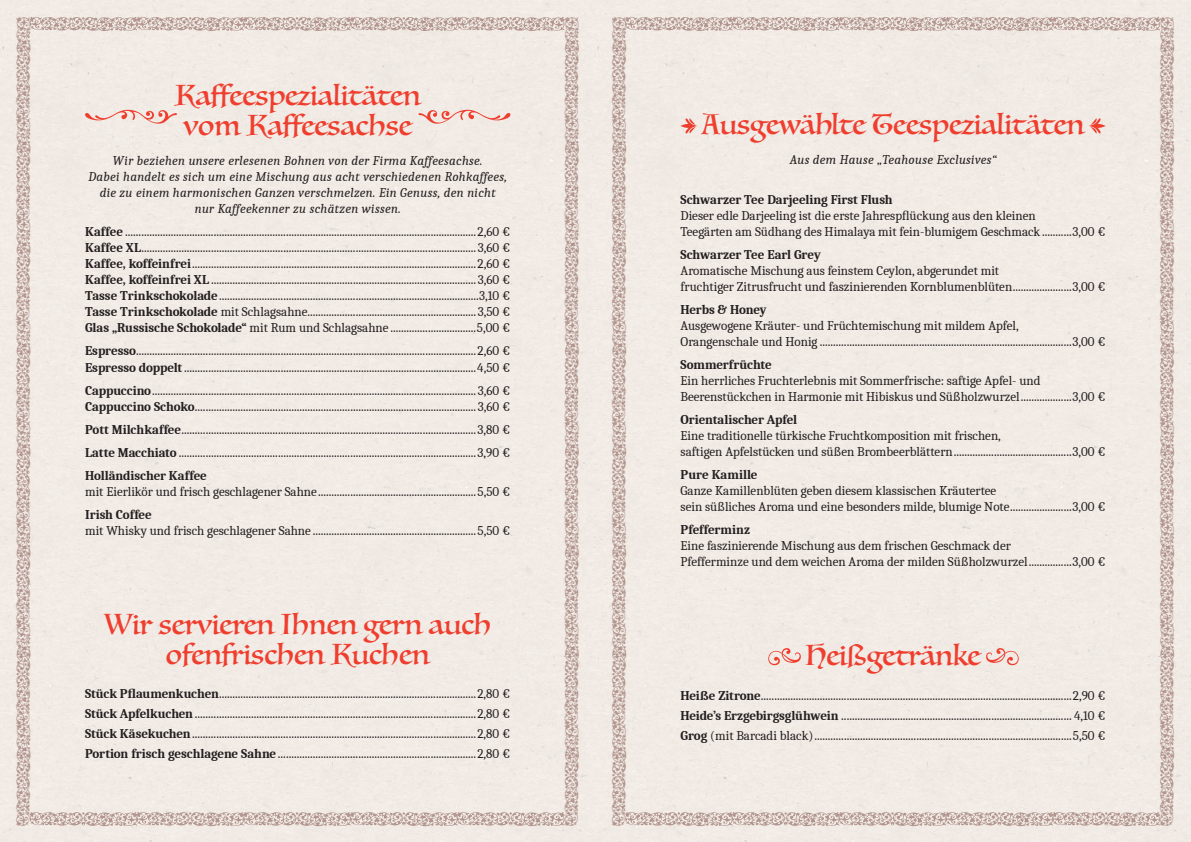
<style>
.page{position:relative;width:1191px;height:842px;background:#fff}
.page>*{position:absolute;margin:0;border:0;box-sizing:border-box;transform-origin:0 0}
.t1{font:28px/30px "Luminari";color:#ef3e2e;text-align:center}
.t2{font:13px/16px "Caladea";color:#231f20}
.t3{font:italic 13px/16px "Caladea";letter-spacing:.025em;color:#231f20;text-align:center}
.t4{font:700 13px "Caladea";letter-spacing:-.005em;color:#231f20}
.s1{font-weight:700}
</style>
<div class="page">
<div style="left:587px;top:0;width:604px;height:842px;background:#f1eae5"></div>
<div style="left:16px;top:17px;width:563px;height:809px;background:#f1eae5"></div>
<div style="left:612px;top:17px;width:562px;height:809px;background:#f1eae5"></div>
<h1 class="t1" style="left:175px;top:80px;width:247px">Kaffeespezialitäten vom Kaffeesachse</h1>
<p class="t3" style="left:88px;top:153px;width:420px">Wir beziehen unsere erlesenen Bohnen von der Firma Kaffeesachse.<br>Dabei handelt es sich um eine Mischung aus acht verschiedenen Rohkaffees, die zu einem harmonischen Ganzen verschmelzen. Ein Genuss, den nicht<br>nur Kaffeekenner zu schätzen wissen.</p>
<p class="t2" style="left:85px;top:224px;width:427px;text-align:justify"><span class="s1">Kaffee</span> ...................................................................................................................................2,60 € <span class="s1">Kaffee XL</span>............................................................................................................................. 3,60 € <span class="s1">Kaffee, koffeinfrei</span>..........................................................................................................2,60 € <span class="s1">Kaffee, koffeinfrei XL</span> ................................................................................................... 3,60 € <span class="s1">Tasse Trinkschokolade</span>.................................................................................................3,10 € <span class="s1">Tasse Trinkschokolade</span> mit Schlagsahne...............................................................3,50 € <span class="s1">Glas „Russische Schokolade“</span> mit Rum und Schlagsahne ................................5,00 €</p>
<p class="t2" style="left:85px;top:343px;width:426px"><span class="s1">Espresso</span>...............................................................................................................................2,60 €<br><span class="s1">Espresso doppelt</span>.............................................................................................................4,50 €</p>
<p class="t2" style="left:85px;top:382px;width:427px"><span class="s1">Cappuccino</span>......................................................................................................................... 3,60 €<br><span class="s1">Cappuccino Schoko</span>......................................................................................................... 3,60 €</p>
<p class="t2" style="left:85px;top:417px;width:426px;line-height:23.1px;text-align:justify"><span class="s1">Pott Milchkaffee</span>..............................................................................................................3,80 € <span class="s1">Latte Macchiato</span> ...............................................................................................................3,90 € <span class="s1">Holländischer Kaffee</span></p>
<p class="t2" style="left:85px;top:483px;width:426px">mit Eierlikör und frisch geschlagener Sahne...........................................................5,50 €</p>
<p class="t4" style="left:85px;top:506px;width:68px">Irish Coffee</p>
<p class="t2" style="left:85px;top:522px;width:426px">mit Whisky und frisch geschlagener Sahne .............................................................5,50 €</p>
<h1 class="t1" style="left:104px;top:609px;width:388px">Wir servieren Ihnen gern auch ofenfrischen Kuchen</h1>
<p class="t2" style="left:85px;top:683px;width:427px;line-height:20px;text-align:justify"><span class="s1">Stück Pflaumenkuchen</span>................................................................................................2,80 € <span class="s1">Stück Apfelkuchen</span>.........................................................................................................2,80 € <span class="s1">Stück Käsekuchen</span>..........................................................................................................2,80 € <span class="s1">Portion frisch geschlagene Sahne</span> ..........................................................................2,80 €</p>
<h1 class="t1" style="left:702px;top:109px;width:384px">Ausgewählte Teespezialitäten</h1>
<p class="t3" style="left:789px;top:152px;width:208px">Aus dem Hause „Teahouse Exclusives“</p>
<p class="t4" style="left:680px;top:191px;width:214px">Schwarzer Tee Darjeeling First Flush</p>
<p class="t2" style="left:680px;top:207px;width:426px">Dieser edle Darjeeling ist die erste Jahrespflückung aus den kleinen<br>Teegärten am Südhang des Himalaya mit fein-blumigem Geschmack ...........3,00 €</p>
<p class="t4" style="left:680px;top:246px;width:142px">Schwarzer Tee Earl Grey</p>
<p class="t2" style="left:680px;top:262px;width:426px">Aromatische Mischung aus feinstem Ceylon, abgerundet mit<br>fruchtiger Zitrusfrucht und faszinierenden Kornblumenblüten......................3,00 €</p>
<p class="t4" style="left:680px;top:301px;width:88px">Herbs &amp; Honey</p>
<p class="t2" style="left:680px;top:317px;width:426px">Ausgewogene Kräuter- und Früchtemischung mit mildem Apfel,<br>Orangenschale und Honig ..............................................................................................3,00 €</p>
<p class="t4" style="left:680px;top:356px;width:93px">Sommerfrüchte</p>
<p class="t2" style="left:680px;top:372px;width:426px">Ein herrliches Fruchterlebnis mit Sommerfrische: saftige Apfel- und<br>Beerenstückchen in Harmonie mit Hibiskus und Süßholzwurzel...................3,00 €</p>
<p class="t4" style="left:680px;top:411px;width:118px">Orientalischer Apfel</p>
<p class="t2" style="left:680px;top:427px;width:426px">Eine traditionelle türkische Fruchtkomposition mit frischen,<br>saftigen Apfelstücken und süßen Brombeerblättern............................................3,00 €</p>
<p class="t4" style="left:680px;top:466px;width:78px">Pure Kamille</p>
<p class="t2" style="left:680px;top:482px;width:426px">Ganze Kamillenblüten geben diesem klassischen Kräutertee<br>sein süßliches Aroma und eine besonders milde, blumige Note.......................3,00 €</p>
<p class="t4" style="left:680px;top:522px;width:71px">Pfefferminz</p>
<p class="t2" style="left:680px;top:537px;width:426px">Eine faszinierende Mischung aus dem frischen Geschmack der<br>Pfefferminze und dem weichen Aroma der milden Süßholzwurzel................3,00 €</p>
<h1 class="t1" style="left:806px;top:640px;width:176px">Heißgetränke</h1>
<p class="t2" style="left:680px;top:685px;width:427px;line-height:20px;text-align:justify"><span class="s1">Heiße Zitrone</span>....................................................................................................................2,90 € <span class="s1">Heide’s Erzgebirgsglühwein</span> ...................................................................................... 4,10 € <span class="s1">Grog</span> (mit Barcadi black)................................................................................................5,50 €</p>
</div>
